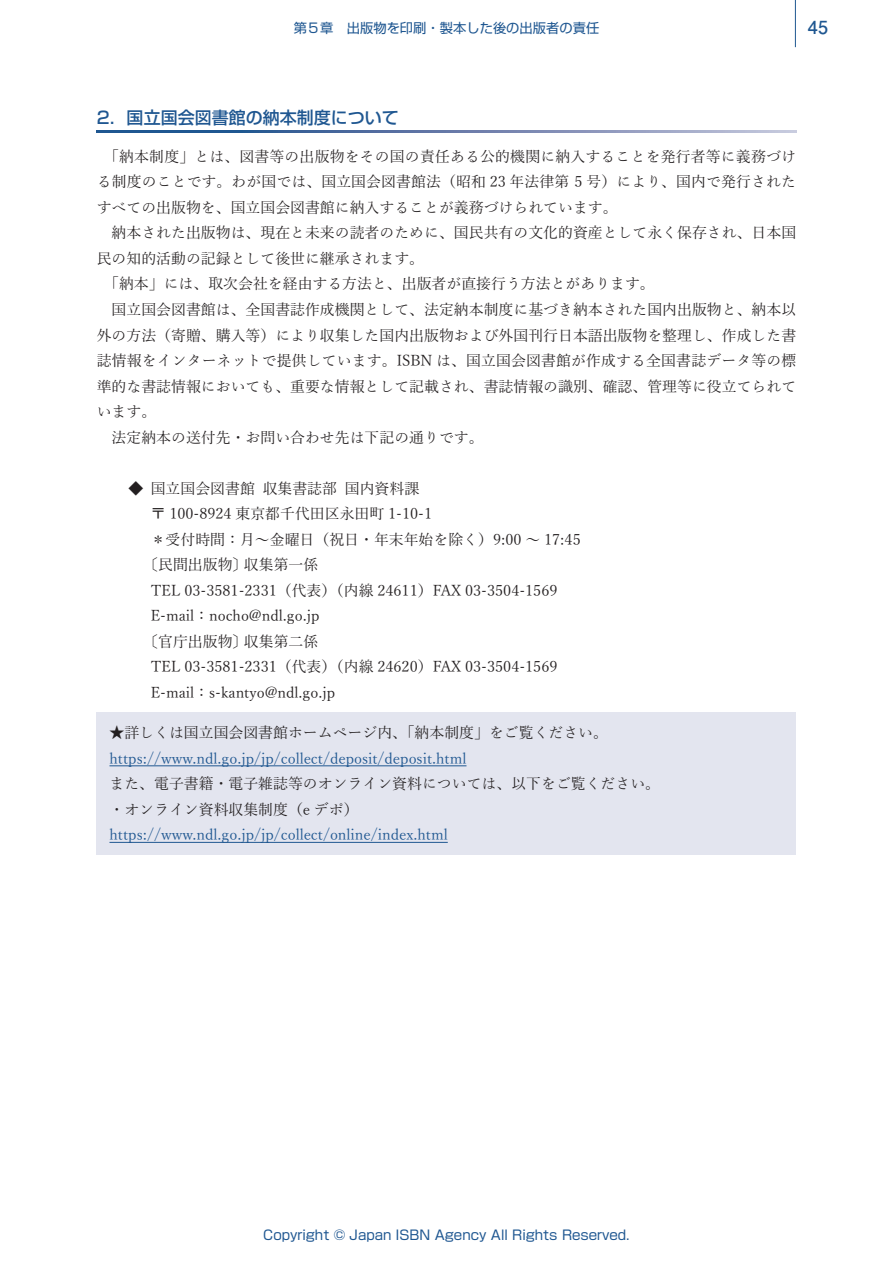
<style>
.page{position:relative;width:893px;height:1263px;background:#fff}
.page>*{position:absolute;margin:0;border:0;box-sizing:border-box;transform-origin:0 0}
.t1{font:700 18px "Futo Go B101 Pr 6 N";color:#1f5791}
.t2{font:500 16.95px "Shin Go Pr 6 N";color:#1f5791}
.t3{font:14.85px/25.5px "Yu Mincho";color:#231f20;text-align:justify}
.t4{font:14.85px "Yu Mincho";color:#1f5791}
.t5{font:13.35px "Shin Go Pr 6 N";color:#1f5791}
</style>
<div class="page">
<svg style="left:97px;top:131px;width:699px;height:2px"></svg>
<div style="left:97px;top:712px;width:699px;height:143px;background:#e3e5ef"></div>
<hr style="left:109px;top:765px;width:357px;height:1px;background:#1f5791">
<hr style="left:109px;top:842px;width:339px;height:1px;background:#1f5791">
<hr style="left:795px;top:0;width:1px;height:47px;background:#1f5791">
<p class="t5" style="left:294px;top:17px;width:307px">第５章　出版物を印刷・製本した後の出版者の責任</p>
<p class="t1" style="left:808px;top:13px;width:22px">45</p>
<p class="t2" style="left:97px;top:104px;width:304px">2．国立国会図書館の納本制度について</p>
<p class="t3" style="left:97px;top:142px;width:701px;text-indent:7px">「納本制度」とは、図書等の出版物をその国の責任ある公的機関に納入することを発行者等に義務づける制度のことです。わが国では、国立国会図書館法（昭和 23 年法律第 5 号）により、国内で発行されたすべての出版物を、国立国会図書館に納入することが義務づけられています。</p>
<p class="t3" style="left:112px;top:219px;width:686px">納本された出版物は、現在と未来の読者のために、国民共有の文化的資産として永く保存され、日本国</p>
<p class="t3" style="left:97px;top:244px;width:329px">民の知的活動の記録として後世に継承されます。</p>
<p class="t3" style="left:104px;top:270px;width:552px">「納本」には、取次会社を経由する方法と、出版者が直接行う方法とがあります。</p>
<p class="t3" style="left:112px;top:295px;width:686px">国立国会図書館は、全国書誌作成機関として、法定納本制度に基づき納本された国内出版物と、納本以</p>
<p class="t3" style="left:97px;top:321px;width:701px">外の方法（寄贈、購入等）により収集した国内出版物および外国刊行日本語出版物を整理し、作成した書</p>
<p class="t3" style="left:97px;top:346px;width:701px">誌情報をインターネットで提供しています。ISBN は、国立国会図書館が作成する全国書誌データ等の標</p>
<p class="t3" style="left:97px;top:372px;width:701px">準的な書誌情報においても、重要な情報として記載され、書誌情報の識別、確認、管理等に役立てられて</p>
<p class="t3" style="left:97px;top:397px;width:61px">います。</p>
<p class="t3" style="left:112px;top:423px;width:374px">法定納本の送付先・お問い合わせ先は下記の通りです。</p>
<p class="t3" style="left:129px;top:474px;width:292px">◆ 国立国会図書館 収集書誌部 国内資料課</p>
<p class="t3" style="left:151px;top:499px;width:283px">〒 100-8924 東京都千代田区永田町 1-10-1</p>
<p class="t3" style="left:151px;top:525px;width:431px">＊受付時間：月～金曜日（祝日・年末年始を除く）9:00 ～ 17:45</p>
<p class="t3" style="left:143px;top:550px;width:177px">〔民間出版物〕収集第一係</p>
<p class="t3" style="left:151px;top:576px;width:408px">TEL 03-3581-2331（代表）（内線 24611）FAX 03-3504-1569</p>
<p class="t3" style="left:151px;top:601px;width:170px">E-mail：nocho@ndl.go.jp</p>
<p class="t3" style="left:143px;top:627px;width:177px">〔官庁出版物〕収集第二係</p>
<p class="t3" style="left:151px;top:652px;width:408px">TEL 03-3581-2331（代表）（内線 24620）FAX 03-3504-1569</p>
<p class="t3" style="left:151px;top:678px;width:186px">E-mail：s-kantyo@ndl.go.jp</p>
<p class="t3" style="left:109px;top:718px;width:500px">★詳しくは国立国会図書館ホームページ内、「納本制度」をご覧ください。</p>
<p class="t4" style="left:109px;top:744px;width:358px">https://www.ndl.go.jp/jp/collect/deposit/deposit.html</p>
<p class="t3" style="left:109px;top:769px;width:552px">また、電子書籍・電子雑誌等のオンライン資料については、以下をご覧ください。・オンライン資料収集制度（e デポ）</p>
<p class="t4" style="left:109px;top:821px;width:340px">https://www.ndl.go.jp/jp/collect/online/index.html</p>
<p class="t5" style="left:263px;top:1224px;width:368px">Copyright © Japan ISBN Agency All Rights Reserved.</p>
</div>
